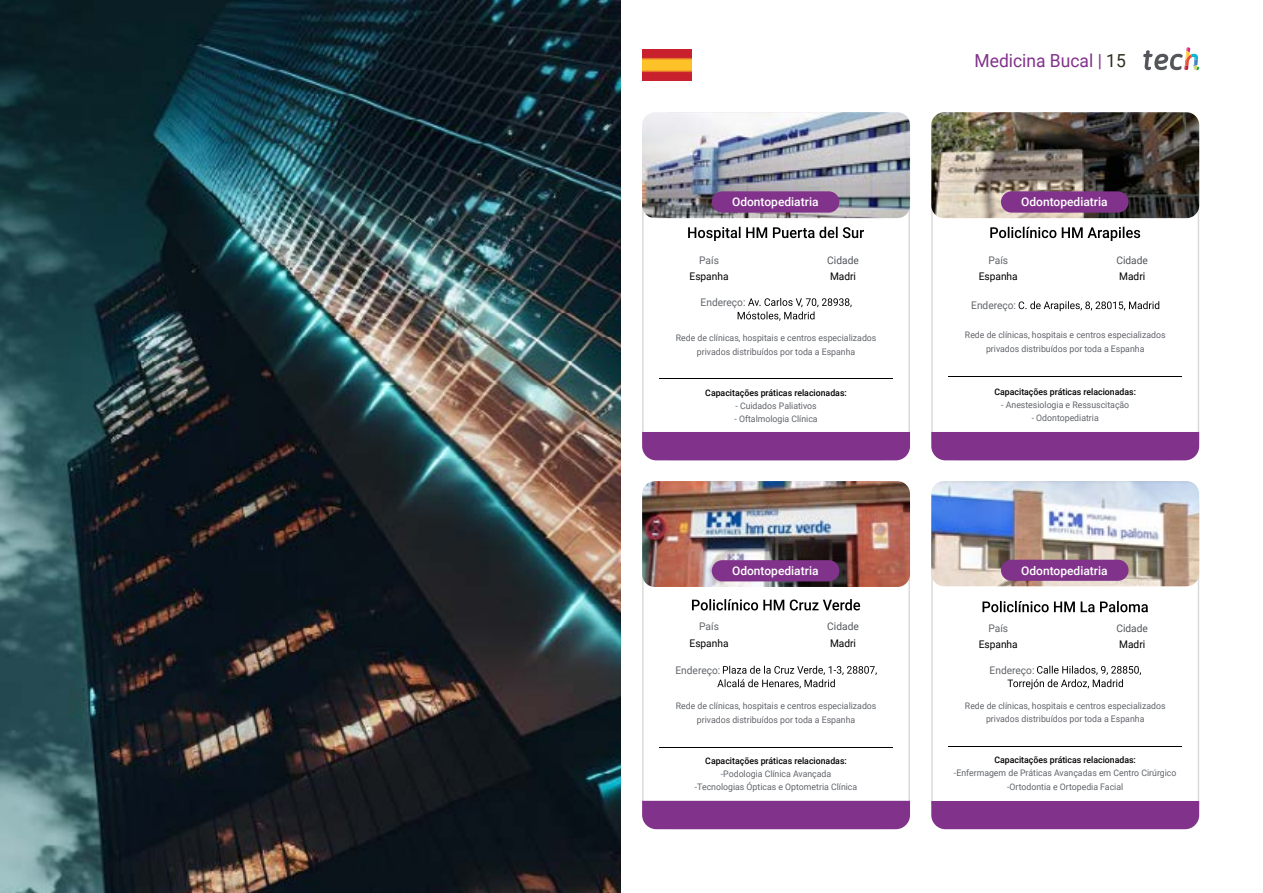
<style>
.page{position:relative;width:1263px;height:893px;background:#fff}
.page>*{position:absolute;margin:0;border:0;box-sizing:border-box;transform-origin:0 0}
.t1{font:18px "Roboto";color:#81328a}
.t2{font:500 12px "Roboto";color:#fff}
.t3{font:10.5px "Roboto";color:#61646a}
.t4{font:10.5px "Roboto";color:#000}
.t5{font:10.5px "Roboto";color:#52555b}
.t6{font:9px/13.5px "Roboto";color:#61646a;text-align:center}
.t7{font:500 9px "Roboto";color:#000}
.s1{color:#7e3289}
.s2{color:#312e20}
</style>
<div class="page">
<svg style="left:1143px;top:47px;width:56px;height:24px"></svg>
<img style="left:0;top:0;width:621px;height:893px">
<img style="left:642px;top:50px;width:49px;height:30px">
<svg style="left:642px;top:159px;width:269px;height:302px"></svg>
<img style="left:642px;top:112px;width:268px;height:106px">
<div style="left:712px;top:191px;width:127px;height:22px;background:#81328a;border-radius:11px"></div>
<div style="left:642px;top:432px;width:268px;height:28px;background:#81328a"></div>
<hr style="left:659px;top:379px;width:234px;height:1px;background:#000">
<svg style="left:688px;top:227px;width:176px;height:14px"></svg>
<svg style="left:738px;top:298px;width:113px;height:23px"></svg>
<svg style="left:931px;top:123px;width:269px;height:338px"></svg>
<img style="left:931px;top:112px;width:268px;height:106px">
<div style="left:1001px;top:191px;width:127px;height:22px;background:#81328a;border-radius:11px"></div>
<div style="left:931px;top:432px;width:268px;height:28px;background:#81328a"></div>
<hr style="left:948px;top:376px;width:234px;height:1px;background:#000">
<svg style="left:990px;top:227px;width:150px;height:14px"></svg>
<svg style="left:1019px;top:301px;width:140px;height:10px"></svg>
<svg style="left:642px;top:505px;width:269px;height:325px"></svg>
<img style="left:642px;top:481px;width:268px;height:106px">
<div style="left:712px;top:560px;width:127px;height:21px;background:#81328a;border-radius:11px"></div>
<div style="left:642px;top:801px;width:268px;height:28px;background:#81328a"></div>
<hr style="left:659px;top:747px;width:234px;height:1px;background:#000">
<svg style="left:692px;top:599px;width:168px;height:11px"></svg>
<svg style="left:717px;top:666px;width:160px;height:23px"></svg>
<svg style="left:931px;top:493px;width:269px;height:324px"></svg>
<img style="left:931px;top:481px;width:268px;height:105px">
<div style="left:1001px;top:560px;width:127px;height:21px;background:#81328a;border-radius:11px"></div>
<div style="left:931px;top:801px;width:268px;height:28px;background:#81328a"></div>
<hr style="left:948px;top:746px;width:234px;height:1px;background:#000">
<svg style="left:982px;top:601px;width:166px;height:11px"></svg>
<svg style="left:1007px;top:666px;width:134px;height:23px"></svg>
<h1 class="t1" style="left:974px;top:48px;width:153px">Medicina Bucal <span class="s1">|</span> <span class="s2">15</span></h1>
<h2 class="t2" style="left:732px;top:194px;width:88px">Odontopediatria</h2>
<h2 class="t2" style="left:1021px;top:194px;width:88px">Odontopediatria</h2>
<p class="t3" style="left:699px;top:253px;width:21px">País</p>
<p class="t4" style="left:689px;top:269px;width:41px">Espanha</p>
<p class="t5" style="left:827px;top:253px;width:33px">Cidade</p>
<p class="t4" style="left:830px;top:269px;width:28px">Madri</p>
<p class="t3" style="left:988px;top:253px;width:21px">País</p>
<p class="t4" style="left:979px;top:269px;width:41px">Espanha</p>
<p class="t5" style="left:1116px;top:253px;width:33px">Cidade</p>
<p class="t4" style="left:1119px;top:269px;width:28px">Madri</p>
<p class="t3" style="left:701px;top:295px;width:46px">Endereço:</p>
<p class="t6" style="left:676px;top:331px;width:202px">Rede de clínicas, hospitais e centros especializados privados distribuídos por toda a Espanha</p>
<p class="t7" style="left:705px;top:386px;width:143px">Capacitações práticas relacionadas:</p>
<p class="t6" style="left:735px;top:399px;width:83px">- Cuidados Paliativos</p>
<p class="t6" style="left:734px;top:412px;width:85px">- Oftalmologia Clínica</p>
<p class="t3" style="left:971px;top:298px;width:46px">Endereço:</p>
<p class="t6" style="left:965px;top:328px;width:202px">Rede de clínicas, hospitais e centros especializados privados distribuídos por toda a Espanha</p>
<p class="t7" style="left:994px;top:385px;width:143px">Capacitações práticas relacionadas:</p>
<p class="t6" style="left:1001px;top:398px;width:130px">- Anestesiologia e Ressuscitação</p>
<p class="t6" style="left:1032px;top:411px;width:69px">- Odontopediatria</p>
<h2 class="t2" style="left:732px;top:563px;width:88px">Odontopediatria</h2>
<h2 class="t2" style="left:1021px;top:562px;width:88px">Odontopediatria</h2>
<p class="t3" style="left:699px;top:619px;width:21px">País</p>
<p class="t4" style="left:689px;top:635px;width:41px">Espanha</p>
<p class="t5" style="left:827px;top:619px;width:33px">Cidade</p>
<p class="t4" style="left:830px;top:635px;width:28px">Madri</p>
<p class="t3" style="left:988px;top:620px;width:21px">País</p>
<p class="t4" style="left:979px;top:637px;width:41px">Espanha</p>
<p class="t5" style="left:1116px;top:620px;width:33px">Cidade</p>
<p class="t4" style="left:1119px;top:637px;width:28px">Madri</p>
<p class="t3" style="left:675px;top:662px;width:46px">Endereço:</p>
<p class="t6" style="left:676px;top:699px;width:202px">Rede de clínicas, hospitais e centros especializados privados distribuídos por toda a Espanha</p>
<p class="t7" style="left:705px;top:754px;width:143px">Capacitações práticas relacionadas:</p>
<p class="t6" style="left:695px;top:767px;width:164px">-Podologia Clínica Avançada<br>-Tecnologias Ópticas e Optometria Clínica</p>
<p class="t3" style="left:989px;top:662px;width:46px">Endereço:</p>
<p class="t6" style="left:965px;top:699px;width:202px">Rede de clínicas, hospitais e centros especializados privados distribuídos por toda a Espanha</p>
<p class="t7" style="left:994px;top:753px;width:143px">Capacitações práticas relacionadas:</p>
<p class="t6" style="left:954px;top:766px;width:224px">-Enfermagem de Práticas Avançadas em Centro Cirúrgico -Ortodontia e Ortopedia Facial</p>
</div>
